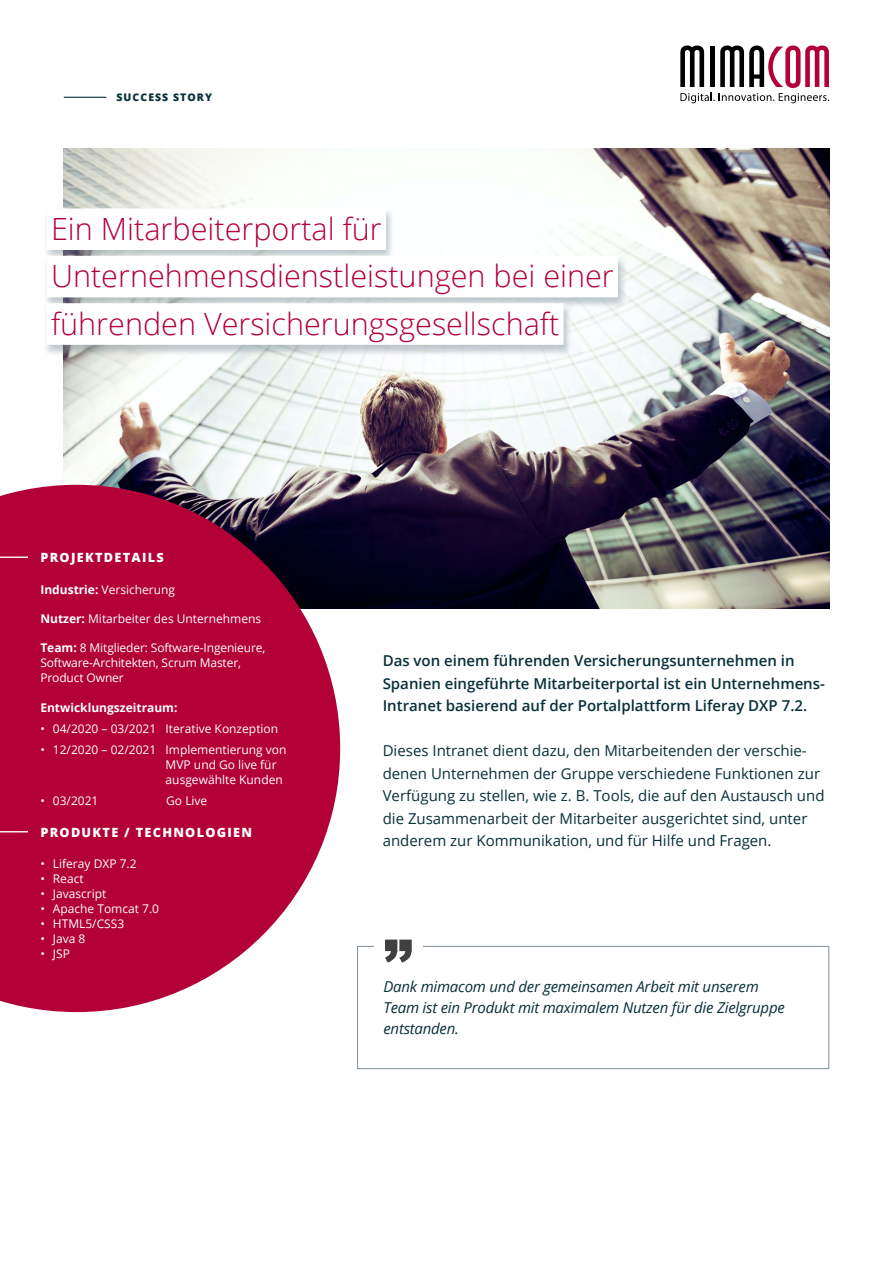
<style>
.page{position:relative;width:893px;height:1263px;background:#fff}
.page>*{position:absolute;margin:0;border:0;box-sizing:border-box;transform-origin:0 0}
.t1{font:300 30.6px/47.4px "Open Sans";color:#b30037}
.t2{font:15px/22.5px "Open Sans";color:#08303b}
.t3{font:600 15px/22.5px "Open Sans";color:#08303b}
.t4{font:italic 15px/21px "Open Sans";letter-spacing:-.015em;color:#08303b}
.t5{font:800 12.75px "Open Sans";letter-spacing:.1em;color:#fff}
.t6{font:12px/15px "Open Sans";color:#fff}
.t7{font:700 12px "Open Sans";color:#fff}
.t8{font:800 10.5px "Open Sans";letter-spacing:.1em;color:#08303b}
.s1{font-weight:700}
</style>
<div class="page">
<img style="left:64px;top:149px;width:765px;height:459px">
<svg style="left:680px;top:46px;width:149px;height:57px"></svg>
<div style="left:44px;top:207px;width:583px;height:149px;background:#7e9098;opacity:.5"></div>
<div style="left:47px;top:208px;width:339px;height:42px;background:#fff"></div>
<div style="left:47px;top:256px;width:571px;height:41px;background:#fff"></div>
<div style="left:47px;top:303px;width:516px;height:42px;background:#fff"></div>
<div style="left:357px;top:946px;width:472px;height:123px;border:1px solid #7e9098"></div>
<div style="left:374px;top:944px;width:49px;height:23px;background:#fff"></div>
<svg style="left:385px;top:939px;width:27px;height:23px"></svg>
<svg style="left:0;top:485px;width:340px;height:527px;background:#b11c4b"></svg>
<hr style="left:0;top:556px;width:28px;height:2px;background:#fff">
<div style="left:40px;top:827px;width:212px;height:10px;background:#b30037"></div>
<svg style="left:0;top:831px;width:28px;height:1px"></svg>
<hr style="left:64px;top:97px;width:42px;height:1px;background:#08303b">
<p class="t8" style="left:117px;top:89px;width:97px">SUCCESS STORY</p>
<h1 class="t1" style="left:51px;top:204px;width:564px">Ein Mitarbeiterportal für<br>Unternehmensdienstleistungen bei einer führenden Versicherungsgesellschaft</h1>
<p class="t5" style="left:40px;top:548px;width:125px">PROJEKTDETAILS</p>
<p class="t6" style="left:40px;top:581px;width:136px"><span class="s1">Industrie:</span> Versicherung</p>
<p class="t6" style="left:40px;top:611px;width:222px"><span class="s1">Nutzer:</span> Mitarbeiter des Unternehmens</p>
<p class="t6" style="left:40px;top:640px;width:227px"><span class="s1">Team:</span> 8 Mitglieder: Software-Ingenieure,<br>Software-Architekten, Scrum Master,<br>Product Owner</p>
<p class="t7" style="left:40px;top:699px;width:139px">Entwicklungszeitraum:</p>
<p class="t6" style="left:40px;top:721px;width:239px">• 04/2020 – 03/2021 Iterative Konzeption</p>
<p class="t6" style="left:166px;top:742px;width:122px;text-indent:-125px">• 12/2020 – 02/2021 Implementierung von<br>MVP und Go live für ausgewählte Kunden</p>
<p class="t6" style="left:40px;top:793px;width:60px">• 03/2021</p>
<p class="t6" style="left:166px;top:793px;width:43px">Go Live</p>
<p class="t5" style="left:40px;top:822px;width:213px">PRODUKTE / TECHNOLOGIEN</p>
<p class="t6" style="left:40px;top:856px;width:98px">• Liferay DXP 7.2</p>
<p class="t6" style="left:40px;top:871px;width:45px">• React</p>
<p class="t6" style="left:40px;top:886px;width:68px">• Javascript</p>
<p class="t6" style="left:40px;top:901px;width:120px">• Apache Tomcat 7.0</p>
<p class="t6" style="left:40px;top:916px;width:85px">• HTML5/CSS3</p>
<p class="t6" style="left:40px;top:931px;width:47px">• Java 8</p>
<p class="t6" style="left:40px;top:946px;width:31px">• JSP</p>
<p class="t3" style="left:383px;top:649px;width:444px">Das von einem führenden Versicherungsunternehmen in<br>Spanien eingeführte Mitarbeiterportal ist ein Unternehmens-<br>Intranet basierend auf der Portalplattform Liferay DXP 7.2.</p>
<p class="t2" style="left:383px;top:739px;width:443px">Dieses Intranet dient dazu, den Mitarbeitenden der verschie&shy;denen Unternehmen der Gruppe verschiedene Funktionen zur Verfügung zu stellen, wie z. B. Tools, die auf den Austausch und die Zusammenarbeit der Mitarbeiter ausgerichtet sind, unter anderem zur Kommunikation, und für Hilfe und Fragen.</p>
<p class="t4" style="left:383px;top:976px;width:403px">Dank mimacom und der gemeinsamen Arbeit mit unserem<br>Team ist ein Produkt mit maximalem Nutzen für die Zielgruppe entstanden.</p>
</div>
